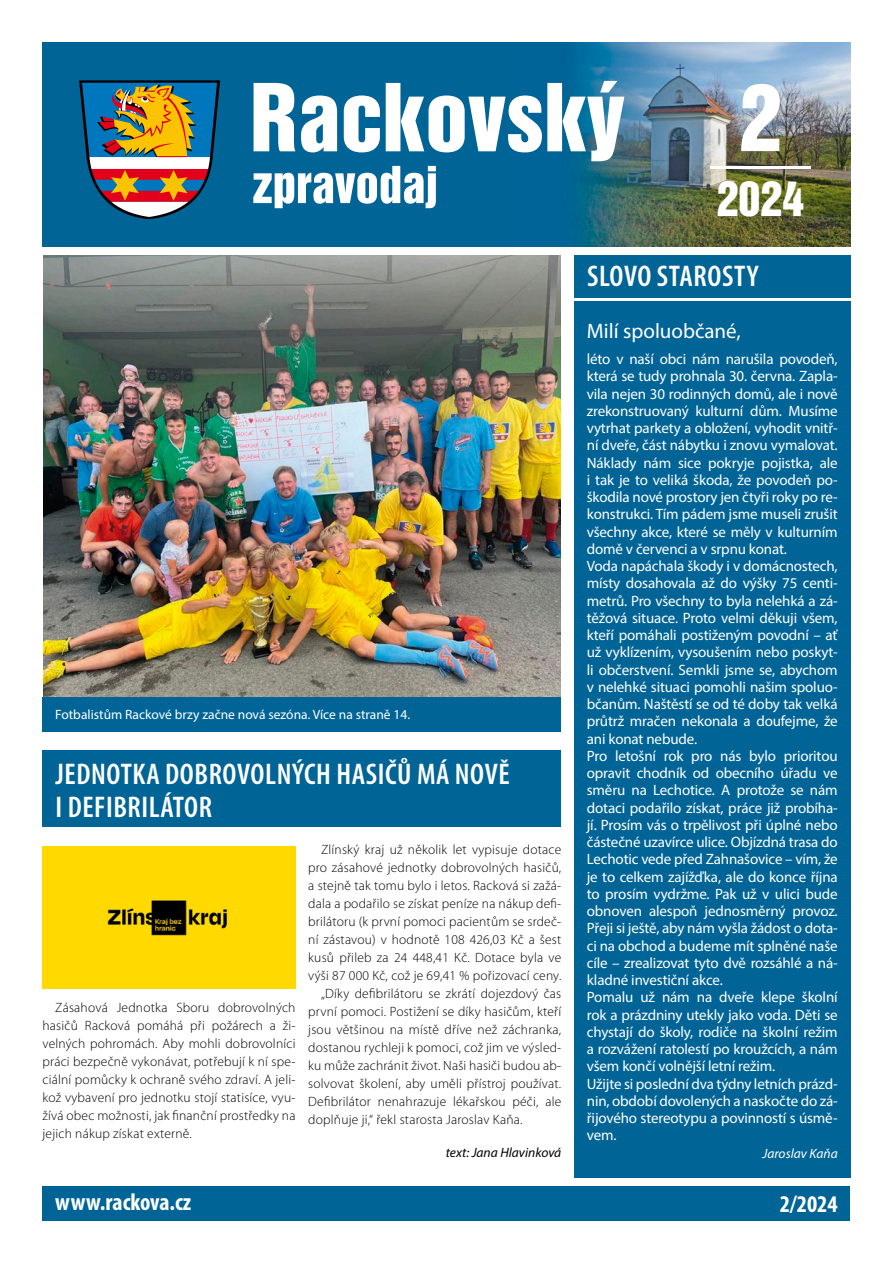
<style>
.page{position:relative;width:893px;height:1263px;background:#fff}
.page>*{position:absolute;margin:0;border:0;box-sizing:border-box;transform-origin:0 0}
.t1{font:84.15px "Helvetica Inserat LT Std";color:#fff}
.t2{font:43.8px "Helvetica Inserat LT Std";color:#fff}
.t3{font:600 condensed 30px/33px "Myriad Pro";letter-spacing:.02em;color:#fff}
.t4{font:700 condensed 24px "Myriad Pro";color:#fff}
.t5{font:21px "Myriad Pro";color:#fff}
.t6{font:15px/17.2px "Myriad Pro";letter-spacing:-.01em;color:#fff}
.t7{font:300 13.5px/18px "Myriad Pro";letter-spacing:.015em;color:#000;text-align:justify}
.t8{font:13.5px "Myriad Pro";color:#fff}
.t9{font:italic 13.5px "Myriad Pro";color:#000}
.t10{font:italic 13.5px "Myriad Pro";color:#fff}
</style>
<div class="page">
<img style="left:43px;top:256px;width:518px;height:441px">
<div style="left:43px;top:1186px;width:807px;height:34px;background:#006497"></div>
<div style="left:574px;top:255px;width:276px;height:43px;background:#006497"></div>
<div style="left:43px;top:750px;width:518px;height:77px;background:#006497"></div>
<div style="left:574px;top:302px;width:276px;height:876px;background:#006497"></div>
<div style="left:43px;top:43px;width:807px;height:204px;background:#006497"></div>
<img style="left:574px;top:43px;width:276px;height:204px">
<svg style="left:253px;top:81px;width:371px;height:127px"></svg>
<hr style="left:710px;top:166px;width:101px;height:2px;background:#fff">
<svg style="left:79px;top:80px;width:141px;height:139px"></svg>
<div style="left:43px;top:697px;width:518px;height:34px;background:#006497"></div>
<div style="left:43px;top:846px;width:253px;height:143px;background:#ffd900"></div>
<p class="t8" style="left:55px;top:707px;width:356px">Fotbalistům Rackové brzy začne nová sezóna. Více na straně 14.</p>
<h3 class="t3" style="left:56px;top:757px;width:456px">JEDNOTKA DOBROVOLNÝCH HASIČŮ MÁ NOVĚ<br>I DEFIBRILÁTOR</h3>
<p class="t7" style="left:43px;top:998px;width:255px;text-indent:13px">Zásahová Jednotka Sboru dobrovolných hasičů Racková pomáhá při požárech a ži&shy;velných pohromách. Aby mohli dobrovolníci práci bezpečně vykonávat, potřebují k ní spe&shy;ciální pomůcky k ochraně svého zdraví. A jeli&shy;kož vybavení pro jednotku stojí statisíce, vyu&shy;žívá obec možnosti, jak finanční prostředky na jejich nákup získat externě.</p>
<p class="t7" style="left:321px;top:841px;width:242px">Zlínský kraj už několik let vypisuje dotace</p>
<p class="t7" style="left:308px;top:859px;width:255px">pro zásahové jednotky dobrovolných hasičů,</p>
<p class="t7" style="left:308px;top:877px;width:254px">a stejně tak tomu bylo i letos. Racková si zažá-</p>
<p class="t7" style="left:308px;top:895px;width:255px">dala a podařilo se získat peníze na nákup defi-</p>
<p class="t7" style="left:308px;top:913px;width:255px">brilátoru (k první pomoci pacientům se srdeč-</p>
<p class="t7" style="left:308px;top:931px;width:254px">ní zástavou) v hodnotě 108 426,03 Kč a šest</p>
<p class="t7" style="left:308px;top:949px;width:254px">kusů přileb za 24 448,41 Kč. Dotace byla ve</p>
<p class="t7" style="left:308px;top:967px;width:255px">výši 87 000 Kč, což je 69,41 % pořizovací ceny.</p>
<p class="t7" style="left:321px;top:985px;width:242px">„Díky defibrilátoru se zkrátí dojezdový čas</p>
<p class="t7" style="left:308px;top:1003px;width:254px">první pomoci. Postižení se díky hasičům, kteří</p>
<p class="t7" style="left:308px;top:1021px;width:254px">jsou většinou na místě dříve než záchranka,</p>
<p class="t7" style="left:308px;top:1039px;width:255px">dostanou rychleji k pomoci, což jim ve výsled-</p>
<p class="t7" style="left:308px;top:1057px;width:255px">ku může zachránit život. Naši hasiči budou ab-</p>
<p class="t7" style="left:308px;top:1075px;width:255px">solvovat školení, aby uměli přístroj používat.</p>
<p class="t7" style="left:308px;top:1093px;width:255px">Defibrilátor nenahrazuje lékařskou péči, ale</p>
<p class="t7" style="left:308px;top:1111px;width:216px">doplňuje ji,“ řekl starosta Jaroslav Kaňa.</p>
<p class="t9" style="left:446px;top:1144px;width:117px">text: Jana Hlavinková</p>
<h1 class="t1" style="left:739px;top:68px;width:44px">2</h1>
<h2 class="t2" style="left:717px;top:173px;width:89px">2024</h2>
<h3 class="t3" style="left:587px;top:259px;width:173px">SLOVO STAROSTY</h3>
<h3 class="t5" style="left:587px;top:318px;width:155px">Milí spoluobčané,</h3>
<p class="t6" style="left:587px;top:350px;width:252px">léto v naší obci nám narušila povodeň, která se tudy prohnala 30. června. Zapla&shy;vila nejen 30 rodinných domů, ale i nově zrekonstruovaný kulturní dům. Musíme vytrhat parkety a obložení, vyhodit vnitř&shy;ní dveře, část nábytku i znovu vymalovat.<br>Náklady nám sice pokryje pojistka, ale i tak je to veliká škoda, že povodeň po&shy;škodila nové prostory jen čtyři roky po re&shy;konstrukci. Tím pádem jsme museli zrušit všechny akce, které se měly v kulturním domě v červenci a v srpnu konat.<br>Voda napáchala škody i v domácnostech, místy dosahovala až do výšky 75 centi&shy;metrů. Pro všechny to byla nelehká a zá&shy;těžová situace. Proto velmi děkuji všem, kteří pomáhali postiženým povodní – ať už vyklízením, vysoušením nebo poskyt&shy;li občerstvení. Semkli jsme se, abychom v nelehké situaci pomohli našim spoluo&shy;bčanům. Naštěstí se od té doby tak velká průtrž mračen nekonala a doufejme, že ani konat nebude.<br>Pro letošní rok pro nás bylo prioritou opravit chodník od obecního úřadu ve směru na Lechotice. A protože se nám dotaci podařilo získat, práce již probíha&shy;jí. Prosím vás o trpělivost při úplné nebo částečné uzavírce ulice. Objízdná trasa do Lechotic vede před Zahnašovice – vím, že je to celkem zajížďka, ale do konce října to prosím vydržme. Pak už v ulici bude obnoven alespoň jednosměrný provoz.<br>Přeji si ještě, aby nám vyšla žádost o dota&shy;ci na obchod a budeme mít splněné naše cíle – zrealizovat tyto dvě rozsáhlé a ná&shy;kladné investiční akce.<br>Pomalu už nám na dveře klepe školní rok a prázdniny utekly jako voda. Děti se chystají do školy, rodiče na školní režim a rozvážení ratolestí po kroužcích, a nám všem končí volnější letní režim.<br>Užijte si poslední dva týdny letních prázd&shy;nin, období dovolených a naskočte do zá&shy;řijového stereotypu a povinností s úsmě&shy;vem.</p>
<p class="t10" style="left:762px;top:1145px;width:77px">Jaroslav Kaňa</p>
<h3 class="t4" style="left:55px;top:1187px;width:138px">www.rackova.cz</h3>
<h3 class="t4" style="left:780px;top:1188px;width:59px">2/2024</h3>
</div>
